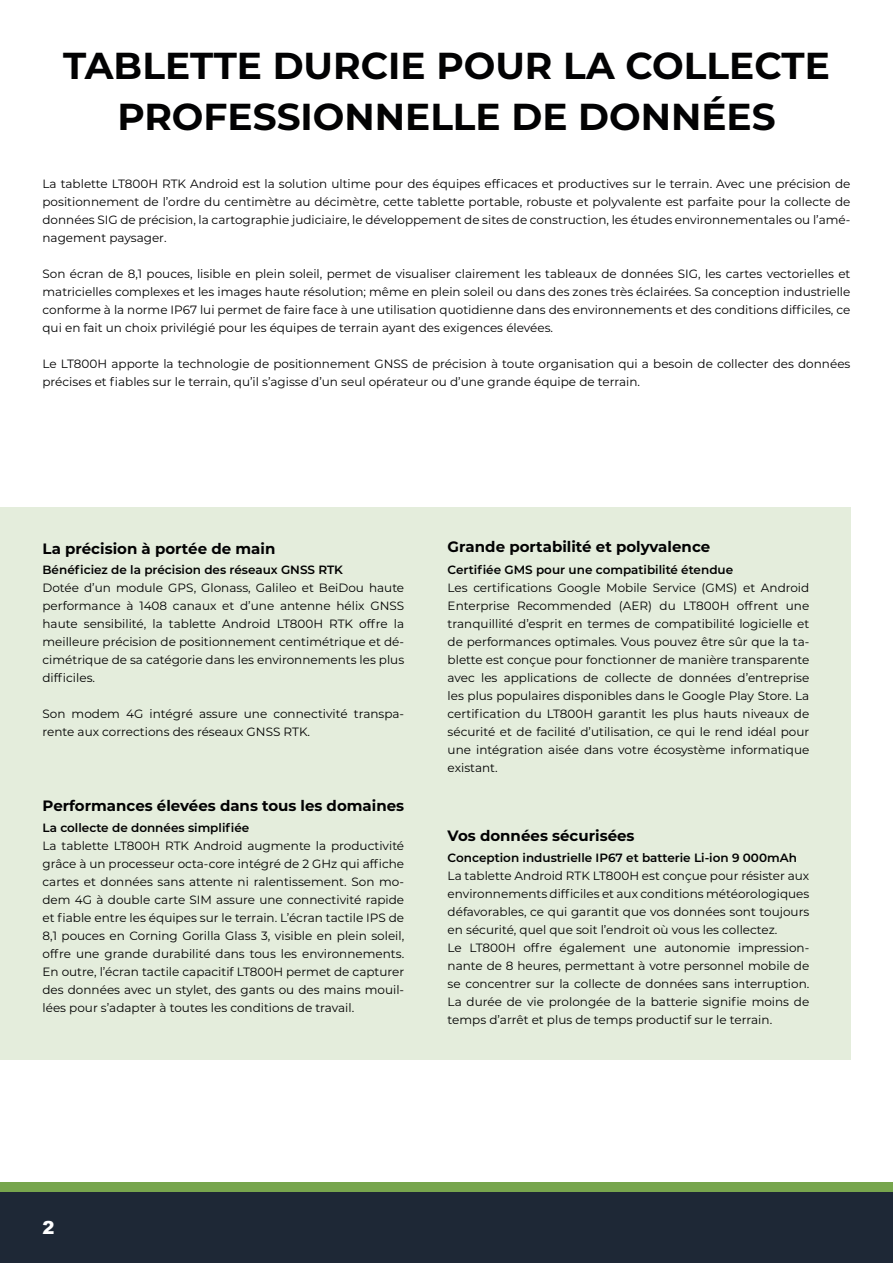
<style>
.page{position:relative;width:893px;height:1263px;background:#fff}
.page>*{position:absolute;margin:0;border:0;box-sizing:border-box;transform-origin:0 0}
.t1{font:700 37.5px/51px "Montserrat";color:#020203;text-align:center}
.t2{font:18px "Arial MT Black";color:#fff}
.t3{font:700 15px "Montserrat";color:#020203}
.t4{font:12px/18px "Montserrat";color:#000;text-align:justify}
.t5{font:600 12px "Montserrat";color:#000}
</style>
<div class="page">
<div style="left:0;top:507px;width:850px;height:553px;background:#e4eddc"></div>
<div style="left:0;top:1182px;width:893px;height:11px;background:#77a54d"></div>
<div style="left:0;top:1193px;width:893px;height:70px;background:#1e2836"></div>
<h1 class="t1" style="left:63px;top:38px;width:768px">TABLETTE DURCIE POUR LA COLLECTE<br>PROFESSIONNELLE DE DONNÉES</h1>
<p class="t4" style="left:43px;top:174px;width:809px">La tablette LT800H RTK Android est la solution ultime pour des équipes efficaces et productives sur le terrain. Avec une précision de positionnement de l’ordre du centimètre au décimètre, cette tablette portable, robuste et polyvalente est parfaite pour la collecte de données SIG de précision, la cartographie judiciaire, le développement de sites de construction, les études environnementales ou l’amé&shy;nagement paysager.</p>
<p class="t4" style="left:43px;top:264px;width:809px">Son écran de 8,1 pouces, lisible en plein soleil, permet de visualiser clairement les tableaux de données SIG, les cartes vectorielles et matricielles complexes et les images haute résolution; même en plein soleil ou dans des zones très éclairées. Sa conception industrielle conforme à la norme IP67 lui permet de faire face à une utilisation quotidienne dans des environnements et des conditions difficiles, ce qui en fait un choix privilégié pour les équipes de terrain ayant des exigences élevées.</p>
<p class="t4" style="left:43px;top:354px;width:809px">Le LT800H apporte la technologie de positionnement GNSS de précision à toute organisation qui a besoin de collecter des données précises et fiables sur le terrain, qu’il s’agisse d’un seul opérateur ou d’une grande équipe de terrain.</p>
<p class="t3" style="left:43px;top:537px;width:234px">La précision à portée de main</p>
<p class="t5" style="left:43px;top:561px;width:302px">Bénéficiez de la précision des réseaux GNSS RTK</p>
<p class="t4" style="left:43px;top:578px;width:363px">Dotée d’un module GPS, Glonass, Galileo et BeiDou haute performance à 1408 canaux et d’une antenne hélix GNSS haute sensibilité, la tablette Android LT800H RTK offre la meilleure précision de positionnement centimétrique et dé&shy;cimétrique de sa catégorie dans les environnements les plus difficiles.</p>
<p class="t4" style="left:43px;top:704px;width:363px">Son modem 4G intégré assure une connectivité transpa&shy;rente aux corrections des réseaux GNSS RTK.</p>
<p class="t3" style="left:43px;top:795px;width:363px">Performances élevées dans tous les domaines</p>
<p class="t5" style="left:43px;top:819px;width:208px">La collecte de données simplifiée</p>
<p class="t4" style="left:43px;top:836px;width:363px">La tablette LT800H RTK Android augmente la productivité grâce à un processeur octa-core intégré de 2 GHz qui affiche cartes et données sans attente ni ralentissement. Son mo&shy;dem 4G à double carte SIM assure une connectivité rapide et fiable entre les équipes sur le terrain. L’écran tactile IPS de 8,1 pouces en Corning Gorilla Glass 3, visible en plein soleil, offre une grande durabilité dans tous les environnements.<br>En outre, l’écran tactile capacitif LT800H permet de capturer des données avec un stylet, des gants ou des mains mouil&shy;lées pour s’adapter à toutes les conditions de travail.</p>
<p class="t3" style="left:448px;top:536px;width:264px">Grande portabilité et polyvalence</p>
<p class="t5" style="left:448px;top:561px;width:287px">Certifiée GMS pour une compatibilité étendue</p>
<p class="t4" style="left:448px;top:578px;width:363px">Les certifications Google Mobile Service (GMS) et Android Enterprise Recommended (AER) du LT800H offrent une tranquillité d’esprit en termes de compatibilité logicielle et de performances optimales. Vous pouvez être sûr que la ta&shy;blette est conçue pour fonctionner de manière transparente avec les applications de collecte de données d’entreprise les plus populaires disponibles dans le Google Play Store. La certification du LT800H garantit les plus hauts niveaux de sécurité et de facilité d’utilisation, ce qui le rend idéal pour une intégration aisée dans votre écosystème informatique existant.</p>
<p class="t3" style="left:448px;top:825px;width:188px">Vos données sécurisées</p>
<p class="t5" style="left:448px;top:849px;width:351px">Conception industrielle IP67 et batterie Li-ion 9 000mAh</p>
<p class="t4" style="left:448px;top:866px;width:363px;text-align:left">La tablette Android RTK LT800H est conçue pour résister aux environnements difficiles et aux conditions météorologiques défavorables, ce qui garantit que vos données sont toujours en sécurité, quel que soit l’endroit où vous les collectez.<br>Le LT800H offre également une autonomie impression&shy;nante de 8 heures, permettant à votre personnel mobile de se concentrer sur la collecte de données sans interruption.<br>La durée de vie prolongée de la batterie signifie moins de temps d’arrêt et plus de temps productif sur le terrain.</p>
<h2 class="t2" style="left:43px;top:1216px;width:14px">2</h2>
</div>
